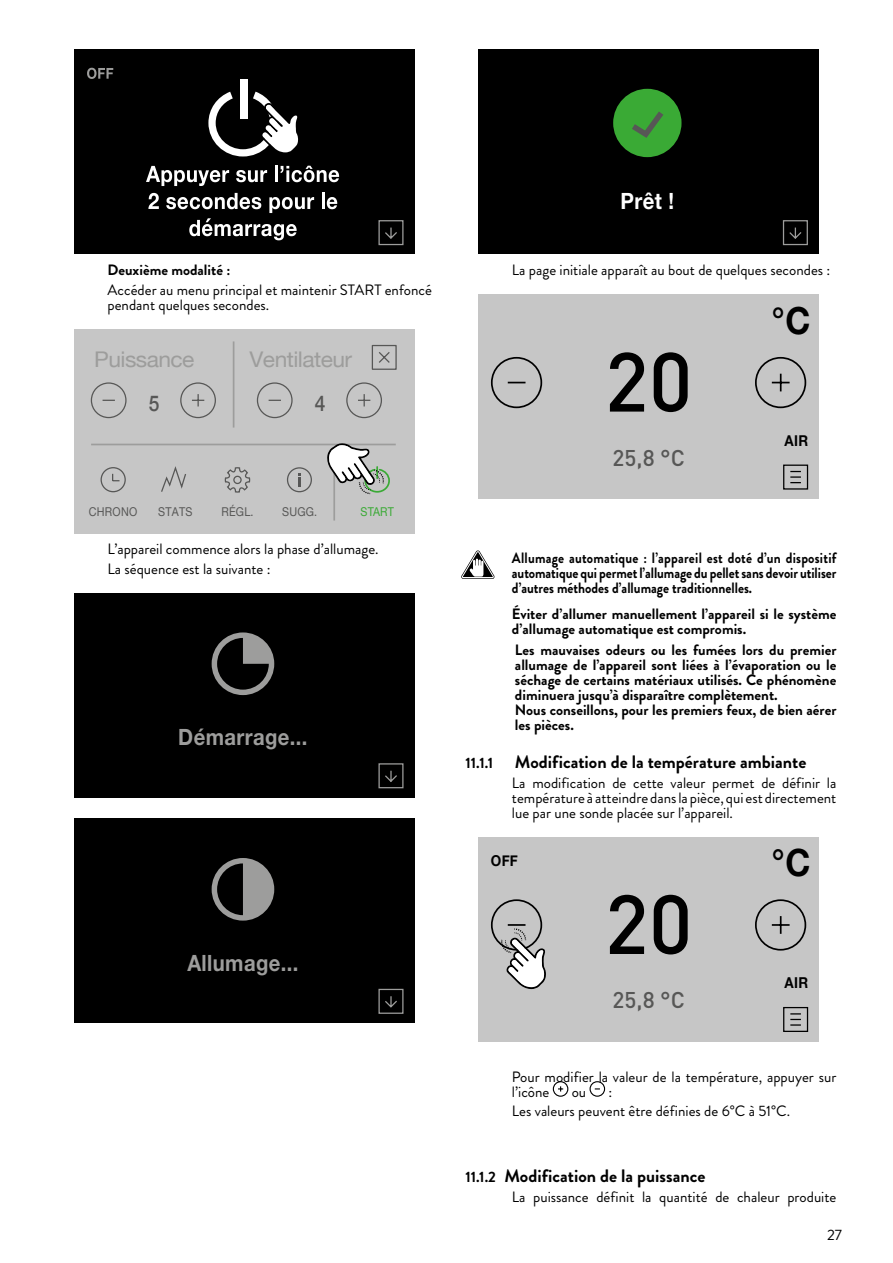
<style>
.page{position:relative;width:893px;height:1263px;background:#fff}
.page>*{position:absolute;margin:0;border:0;box-sizing:border-box;transform-origin:0 0}
.t1{font:500 82.5px "DIN Pro";color:#000}
.t2{font:500 82.5px "DIN";color:#000}
.t3{font:700 37.5px "Helvetica Neue LT Pro";color:#000;scale:.9 1}
.t4{font:700 37.5px "Helvetica Neue";color:#000;scale:.9 1}
.t5{font:700 22.5px "Helvetica Neue LT Pro";letter-spacing:.02em;color:#9d9d9c;scale:.9 1}
.t6{font:500 22.5px "DIN Pro";color:#575756}
.t7{font:500 22.5px "DIN";color:#575756}
.t8{font:700 22.5px "Helvetica Neue LT Pro";color:#fff;scale:.9 1}
.t9{font:21.6px "Helvetica Neue";letter-spacing:-.025em;color:#9d9d9c;scale:1.06 1}
.t10{font:500 21.6px "Helvetica Neue";color:#575756;scale:.89 1}
.t11{font:700 18px "Brandon Grotesque";color:#000}
.t12{font:15px/15px "Brandon Grotesque";color:#000}
.t13{font:700 15px/15px "Brandon Grotesque";color:#000}
.t14{font:700 15px/15px "Brandon Grotesque";color:#000;text-align:justify;scale:.9 1}
.t15{font:700 15px "Helvetica Neue";letter-spacing:.02em;color:#000;scale:.9 1}
.t16{font:700 15px "Helvetica Neue LT Pro";color:#000;scale:.9 1}
.t17{font:12.15px "Helvetica Neue";letter-spacing:.02em;color:#575756;scale:.89 1}
.t18{font:12.15px "Helvetica Neue";letter-spacing:.01em;color:#3aaa35;scale:.89 1}
.s1{font-size:15px}
</style>
<div class="page">
<div style="left:74px;top:50px;width:340px;height:204px;background:#000"></div>
<svg style="left:146px;top:166px;width:83px;height:20px"></svg>
<svg style="left:236px;top:170px;width:31px;height:12px"></svg>
<hr style="left:275px;top:166px;width:3px;height:16px;background:#fff">
<svg style="left:281px;top:166px;width:58px;height:16px"></svg>
<svg style="left:148px;top:193px;width:11px;height:16px"></svg>
<hr style="left:322px;top:193px;width:3px;height:16px;background:#fff">
<svg style="left:327px;top:197px;width:10px;height:12px"></svg>
<svg style="left:166px;top:193px;width:148px;height:47px"></svg>
<svg style="left:87px;top:68px;width:26px;height:11px"></svg>
<svg style="left:378px;top:220px;width:26px;height:26px"></svg>
<div style="left:240px;top:79px;width:7px;height:39px;background:#fff"></div>
<svg style="left:208px;top:92px;width:91px;height:64px"></svg>
<div style="left:74px;top:329px;width:340px;height:204px;background:#c6c6c6"></div>
<hr style="left:91px;top:444px;width:305px;height:1px;background:#9d9d9c">
<hr style="left:233px;top:341px;width:1px;height:87px;background:#9d9d9c">
<hr style="left:333px;top:460px;width:2px;height:60px;background:#9d9d9c">
<svg style="left:90px;top:382px;width:37px;height:37px"></svg>
<svg style="left:180px;top:382px;width:36px;height:37px"></svg>
<svg style="left:379px;top:352px;width:11px;height:11px"></svg>
<div style="left:372px;top:345px;width:25px;height:25px;border:1px solid #575756"></div>
<svg style="left:100px;top:467px;width:26px;height:26px"></svg>
<svg style="left:161px;top:466px;width:25px;height:26px"></svg>
<svg style="left:224px;top:467px;width:27px;height:26px"></svg>
<div style="left:287px;top:467px;width:25px;height:25px;border:1px solid #575756;border-radius:50%"></div>
<svg style="left:298px;top:473px;width:2px;height:13px"></svg>
<svg style="left:327px;top:443px;width:64px;height:51px"></svg>
<svg style="left:256px;top:382px;width:37px;height:37px"></svg>
<svg style="left:346px;top:382px;width:36px;height:37px"></svg>
<div style="left:74px;top:593px;width:340px;height:204px;background:#000"></div>
<svg style="left:378px;top:763px;width:26px;height:26px"></svg>
<svg style="left:212px;top:632px;width:62px;height:63px"></svg>
<div style="left:74px;top:818px;width:340px;height:205px;background:#000"></div>
<svg style="left:378px;top:988px;width:26px;height:26px"></svg>
<svg style="left:212px;top:858px;width:62px;height:63px"></svg>
<div style="left:479px;top:50px;width:340px;height:204px;background:#000"></div>
<svg style="left:782px;top:220px;width:26px;height:26px"></svg>
<div style="left:613px;top:89px;width:68px;height:68px;background:#3aaa35;border-radius:50%"></div>
<svg style="left:632px;top:111px;width:31px;height:27px"></svg>
<div style="left:479px;top:295px;width:340px;height:204px;background:#c6c6c6"></div>
<svg style="left:490px;top:356px;width:53px;height:53px"></svg>
<svg style="left:755px;top:356px;width:52px;height:53px"></svg>
<svg style="left:783px;top:464px;width:26px;height:26px"></svg>
<svg style="left:461px;top:550px;width:33px;height:29px"></svg>
<div style="left:479px;top:837px;width:340px;height:204px;background:#c6c6c6"></div>
<svg style="left:755px;top:899px;width:52px;height:52px"></svg>
<svg style="left:490px;top:899px;width:56px;height:90px"></svg>
<svg style="left:783px;top:1007px;width:26px;height:25px"></svg>
<svg style="left:552px;top:1081px;width:17px;height:16px"></svg>
<svg style="left:589px;top:1081px;width:17px;height:16px"></svg>
<p class="t13" style="left:108px;top:263px;width:124px">Deuxième modalité :</p>
<p class="t12" style="left:108px;top:282px;width:326px">Accéder au menu principal et maintenir START enfoncé pendant quelques secondes.</p>
<h3 class="t9" style="left:94px;top:344px;width:96px">Puissance</h3>
<h3 class="t9" style="left:250px;top:344px;width:98px">Ventilateur</h3>
<h3 class="t10" style="left:315px;top:385px;width:13px">4</h3>
<h3 class="t10" style="left:149px;top:385px;width:13px">5</h3>
<p class="t17" style="left:89px;top:502px;width:56px">CHRONO</p>
<p class="t17" style="left:158px;top:502px;width:40px">STATS</p>
<p class="t17" style="left:222px;top:502px;width:38px">RÉGL.</p>
<p class="t17" style="left:282px;top:502px;width:41px">SUGG.</p>
<p class="t18" style="left:360px;top:502px;width:39px">START</p>
<p class="t12" style="left:108px;top:540px;width:273px;line-height:19.4px">L’appareil commence alors la phase d’allumage.<br>La séquence est la suivante :</p>
<h3 class="t5" style="left:178px;top:723px;width:145px">Démarrage...</h3>
<h3 class="t5" style="left:187px;top:949px;width:125px">Allumage...</h3>
<h3 class="t8" style="left:621px;top:187px;width:61px">Prêt !</h3>
<p class="t12" style="left:512px;top:263px;width:320px">La page initiale apparaît au bout de quelques secondes :</p>
<h1 class="t1" style="left:605px;top:326px;width:89px">20</h1>
<h3 class="t6" style="left:613px;top:442px;width:74px">25,8 °C</h3>
<h2 class="t3" style="left:771px;top:297px;width:45px">°C</h2>
<p class="t16" style="left:785px;top:431px;width:28px">AIR</p>
<p class="t14" style="left:512px;top:550px;width:362px">Allumage automatique : l’appareil est doté d’un dispositif automatique qui permet l’allumage du pellet sans devoir utiliser d’autres méthodes d’allumage traditionnelles.</p>
<p class="t13" style="left:512px;top:606px;width:326px">Éviter d’allumer manuellement l’appareil si le système d’allumage automatique est compromis.</p>
<p class="t13" style="left:515px;top:642px;width:323px">Les mauvaises odeurs ou les fumées lors du premier allumage de l’appareil sont liées à l’évaporation ou le séchage de certains matériaux utilisés. Ce phénomène diminuera jusqu’à disparaître complètement.<br>Nous conseillons, pour les premiers feux, de bien aérer les pièces.</p>
<p class="t11" style="left:465px;top:750px;width:342px"><span class="s1">11.1.1</span> Modification de la température ambiante</p>
<p class="t12" style="left:512px;top:775px;width:326px;text-align:justify">La modification de cette valeur permet de définir la température à atteindre dans la pièce, qui est directement lue par une sonde placée sur l’appareil.</p>
<p class="t15" style="left:491px;top:849px;width:32px">OFF</p>
<h2 class="t4" style="left:771px;top:833px;width:45px">°C</h2>
<h1 class="t2" style="left:605px;top:871px;width:89px">20</h1>
<h3 class="t7" style="left:613px;top:986px;width:74px">25,8 °C</h3>
<p class="t15" style="left:785px;top:971px;width:28px">AIR</p>
<p class="t12" style="left:512px;top:1069px;width:326px">Pour modifier la valeur de la température, appuyer sur l’icône</p>
<p class="t12" style="left:512px;top:1082px;width:280px;line-height:19.2px;text-indent:96px">:<br>Les valeurs peuvent être définies de 6°C à 51°C.</p>
<p class="t12" style="left:572px;top:1084px;width:16px">ou</p>
<p class="t11" style="left:465px;top:1163px;width:241px"><span class="s1">11.1.2</span> Modification de la puissance</p>
<p class="t12" style="left:512px;top:1189px;width:326px">La puissance définit la quantité de chaleur produite</p>
<p class="t12" style="left:827px;top:1227px;width:16px">27</p>
</div>
